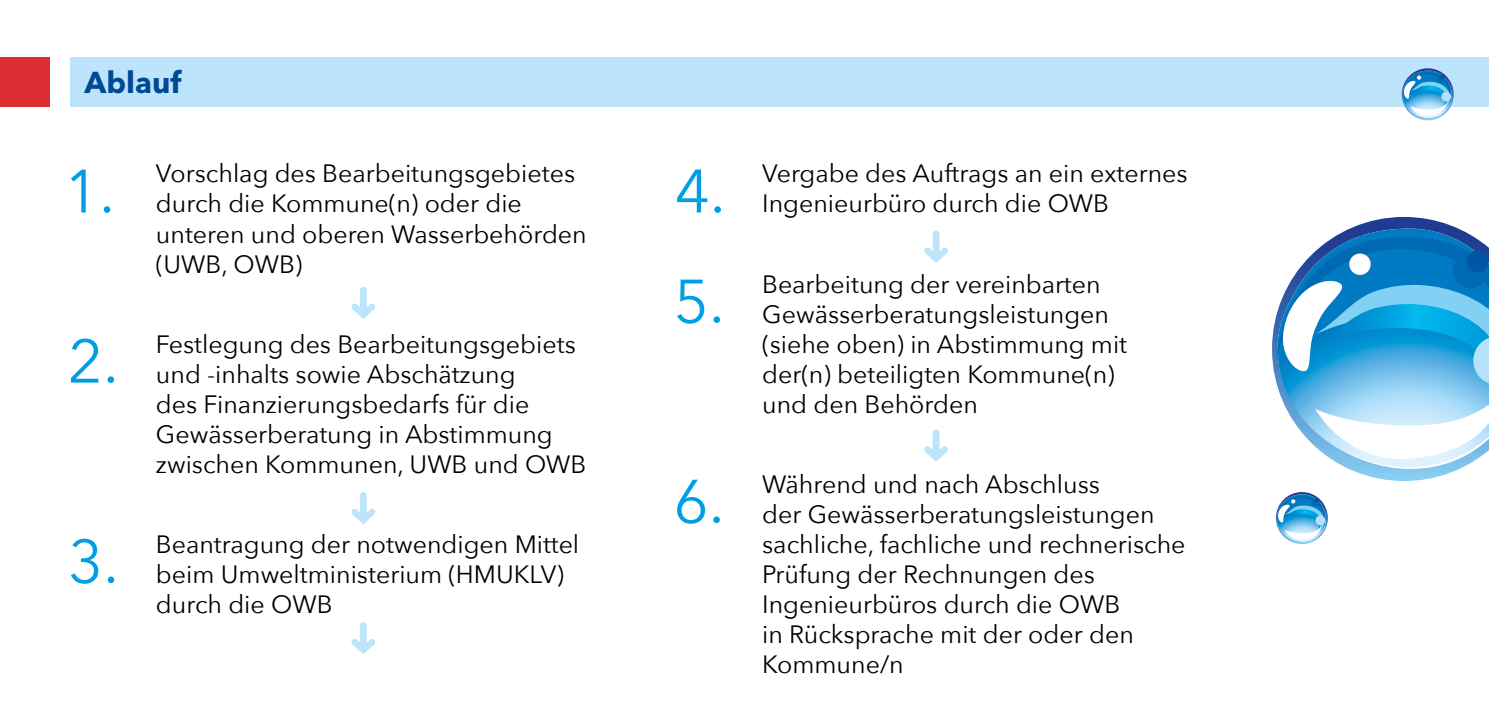
<style>
.page{position:relative;width:1489px;height:702px;background:#fff}
.page>*{position:absolute;margin:0;border:0;box-sizing:border-box;transform-origin:0 0}
.t1{font:60.75px "Avenir Next";color:#009fe3}
.t2{font:700 30px "Avenir Next LT Pro";color:#004996}
.t3{font:25px/30px "Avenir Next";color:#000}
</style>
<div class="page">
<div style="left:0;top:57px;width:50px;height:49px;background:#dc2f34"></div>
<div style="left:70px;top:57px;width:1418px;height:49px;background:#bce4fa"></div>
<svg style="left:1351px;top:217px;width:106px;height:11px"></svg>
<svg style="left:1339px;top:228px;width:130px;height:253px"></svg>
<svg style="left:1272px;top:234px;width:216px;height:231px"></svg>
<div style="left:1349px;top:253px;width:21px;height:22px;background:#fff;border-radius:50%"></div>
<div style="left:1466px;top:250px;width:22px;height:22px;background:#0056a4;border-radius:50%"></div>
<svg style="left:1275px;top:492px;width:53px;height:53px"></svg>
<svg style="left:1401px;top:68px;width:57px;height:53px"></svg>
<svg style="left:351px;top:492px;width:24px;height:32px"></svg>
<svg style="left:351px;top:622px;width:24px;height:32px"></svg>
<svg style="left:924px;top:231px;width:23px;height:32px"></svg>
<svg style="left:924px;top:429px;width:23px;height:32px"></svg>
<svg style="left:351px;top:287px;width:24px;height:32px"></svg>
<h1 class="t2" style="left:84px;top:64px;width:98px">Ablauf</h1>
<p class="t1" style="left:64px;top:140px;width:52px">1.</p>
<p class="t3" style="left:156px;top:158px;width:432px">Vorschlag des Bearbeitungsgebietes durch die Kommune(n) oder die unteren und oberen Wasserbehörden (UWB, OWB)</p>
<p class="t1" style="left:68px;top:310px;width:52px">2.</p>
<p class="t3" style="left:156px;top:328px;width:432px">Festlegung des Bearbeitungsgebiets und -inhalts sowie Abschätzung<br>des Finanzierungsbedarfs für die Gewässerberatung in Abstimmung zwischen Kommunen, UWB und OWB</p>
<p class="t1" style="left:68px;top:510px;width:52px">3.</p>
<p class="t3" style="left:156px;top:528px;width:425px">Beantragung der notwendigen Mittel beim Umweltministerium (HMUKLV) durch die OWB</p>
<p class="t1" style="left:674px;top:140px;width:52px">4.</p>
<p class="t3" style="left:762px;top:158px;width:427px">Vergabe des Auftrags an ein externes<br>Ingenieurbüro durch die OWB</p>
<p class="t1" style="left:673px;top:250px;width:52px">5.</p>
<p class="t3" style="left:762px;top:268px;width:366px">Bearbeitung der vereinbarten<br>Gewässerberatungsleistungen (siehe oben) in Abstimmung mit der(n) beteiligten Kommune(n) und den Behörden</p>
<p class="t1" style="left:673px;top:450px;width:52px">6.</p>
<p class="t3" style="left:762px;top:468px;width:425px">Während und nach Abschluss<br>der Gewässerberatungsleistungen sachliche, fachliche und rechnerische<br>Prüfung der Rechnungen des<br>Ingenieurbüros durch die OWB<br>in Rücksprache mit der oder den<br>Kommune/n</p>
</div>
